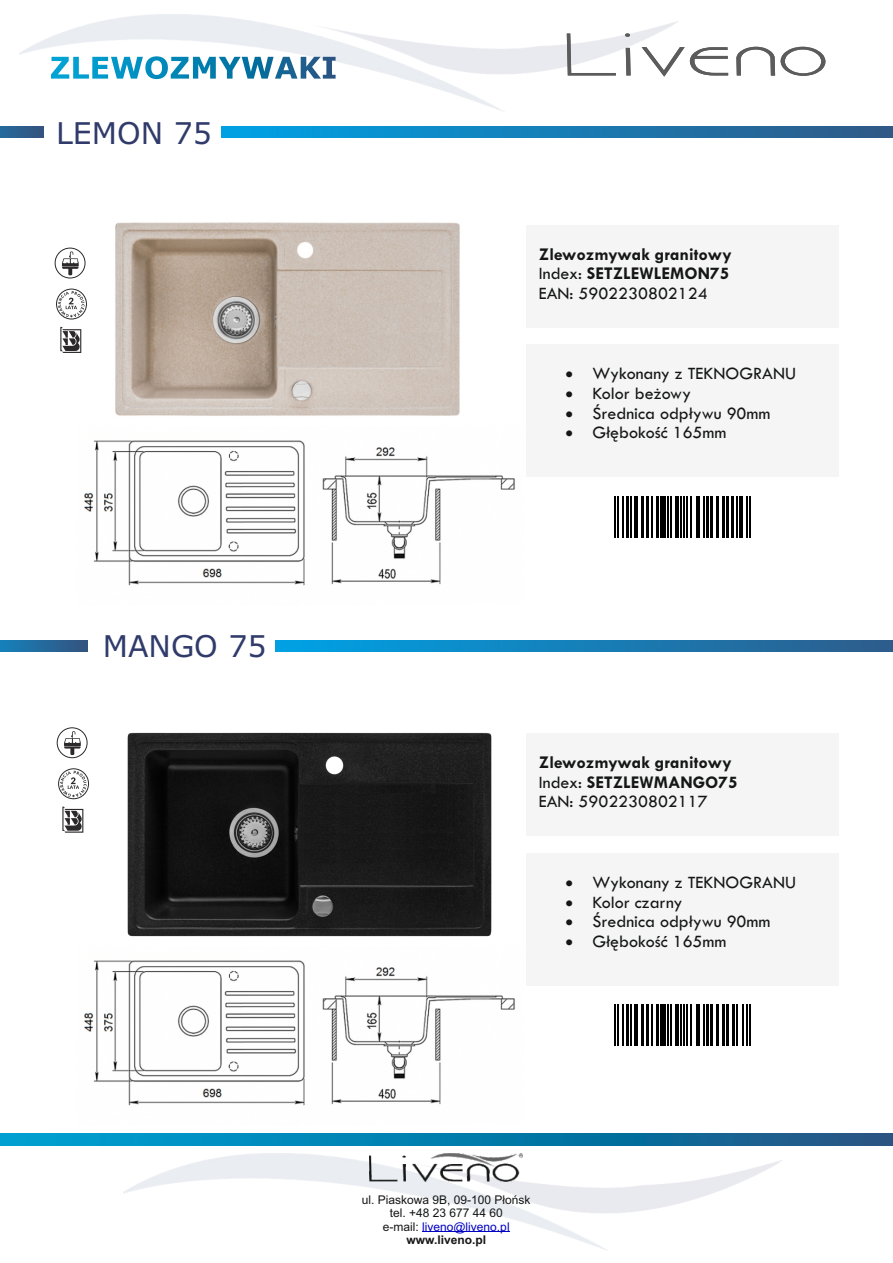
<style>
.page{position:relative;width:893px;height:1263px;background:#fff}
.page>*{position:absolute;margin:0;border:0;box-sizing:border-box;transform-origin:0 0}
.t1{font:30px "Verdana";color:#303b6b}
.t2{font:18px/19.6px "Tw Cen";color:#151616}
.t3{font:700 18px/19.6px "Tw Cen";color:#151616}
.t4{font:12px/13.4px "Arial";color:#151616;text-align:center}
.t5{font:700 12px "Arial";color:#151616}
.s1{font-weight:400}
.s2{font-weight:700}
.s3{color:#0000c4}
</style>
<div class="page">
<img style="left:124px;top:1153px;width:658px;height:97px">
<hr style="left:422px;top:1232px;width:88px;height:1px;background:#0000c4">
<img style="left:370px;top:1154px;width:153px;height:27px">
<svg style="left:567px;top:33px;width:258px;height:44px"></svg>
<svg style="left:0;top:1134px;width:893px;height:11px;background:#077cab"></svg>
<svg style="left:50px;top:55px;width:286px;height:24px"></svg>
<img style="left:127px;top:732px;width:365px;height:205px">
<img style="left:115px;top:222px;width:345px;height:194px">
<svg style="left:0;top:640px;width:87px;height:12px"></svg>
<svg style="left:276px;top:640px;width:617px;height:12px;background:#157fb8"></svg>
<svg style="left:222px;top:127px;width:671px;height:11px;background:#177db6"></svg>
<div style="left:58px;top:768px;width:31px;height:31px;border:1px solid #2b2929;border-radius:50%"></div>
<svg style="left:62px;top:807px;width:21px;height:26px"></svg>
<svg style="left:60px;top:771px;width:27px;height:26px"></svg>
<svg style="left:64px;top:731px;width:17px;height:24px"></svg>
<div style="left:57px;top:727px;width:30px;height:31px;border:1px solid #2b2929;border-radius:50%"></div>
<div style="left:56px;top:289px;width:31px;height:30px;border:1px solid #2b2929;border-radius:50%"></div>
<svg style="left:60px;top:327px;width:21px;height:26px"></svg>
<svg style="left:58px;top:291px;width:26px;height:27px"></svg>
<svg style="left:62px;top:251px;width:17px;height:24px"></svg>
<div style="left:55px;top:248px;width:30px;height:30px;border:1px solid #2b2929;border-radius:50%"></div>
<svg style="left:0;top:127px;width:44px;height:11px"></svg>
<img style="left:84px;top:440px;width:431px;height:146px">
<img style="left:84px;top:960px;width:431px;height:146px">
<div style="left:526px;top:345px;width:313px;height:132px;background:#f5f5f6"></div>
<div style="left:526px;top:225px;width:313px;height:102px;background:#f5f5f6"></div>
<svg style="left:614px;top:496px;width:137px;height:42px"></svg>
<hr style="left:614px;top:496px;width:1px;height:41px;background:#000">
<hr style="left:617px;top:496px;width:1px;height:41px;background:#000">
<hr style="left:623px;top:496px;width:1px;height:41px;background:#000">
<hr style="left:626px;top:496px;width:2px;height:41px;background:#000">
<hr style="left:630px;top:496px;width:1px;height:41px;background:#000">
<hr style="left:634px;top:496px;width:4px;height:41px;background:#000">
<hr style="left:642px;top:496px;width:2px;height:41px;background:#000">
<hr style="left:646px;top:496px;width:2px;height:41px;background:#000">
<hr style="left:652px;top:496px;width:1px;height:41px;background:#000">
<hr style="left:656px;top:496px;width:2px;height:41px;background:#000">
<div style="left:660px;top:496px;width:6px;height:41px;background:#000"></div>
<hr style="left:667px;top:496px;width:2px;height:41px;background:#000">
<hr style="left:670px;top:496px;width:1px;height:41px;background:#000">
<hr style="left:675px;top:496px;width:4px;height:41px;background:#000">
<hr style="left:680px;top:496px;width:1px;height:41px;background:#000">
<hr style="left:683px;top:496px;width:1px;height:41px;background:#000">
<hr style="left:686px;top:496px;width:1px;height:41px;background:#000">
<hr style="left:690px;top:496px;width:2px;height:41px;background:#000">
<hr style="left:696px;top:496px;width:4px;height:41px;background:#000">
<hr style="left:703px;top:496px;width:1px;height:41px;background:#000">
<hr style="left:706px;top:496px;width:3px;height:41px;background:#000">
<hr style="left:711px;top:496px;width:2px;height:41px;background:#000">
<hr style="left:716px;top:496px;width:3px;height:41px;background:#000">
<hr style="left:722px;top:496px;width:3px;height:41px;background:#000">
<hr style="left:726px;top:496px;width:3px;height:41px;background:#000">
<hr style="left:731px;top:496px;width:2px;height:41px;background:#000">
<hr style="left:737px;top:496px;width:1px;height:41px;background:#000">
<hr style="left:739px;top:496px;width:4px;height:41px;background:#000">
<hr style="left:747px;top:496px;width:1px;height:41px;background:#000">
<hr style="left:750px;top:496px;width:1px;height:41px;background:#000">
<div style="left:526px;top:853px;width:313px;height:132px;background:#f5f5f6"></div>
<div style="left:526px;top:734px;width:313px;height:102px;background:#f5f5f6"></div>
<svg style="left:614px;top:1004px;width:137px;height:42px"></svg>
<hr style="left:614px;top:1004px;width:1px;height:41px;background:#000">
<hr style="left:617px;top:1004px;width:1px;height:41px;background:#000">
<hr style="left:623px;top:1004px;width:1px;height:41px;background:#000">
<hr style="left:626px;top:1004px;width:2px;height:41px;background:#000">
<hr style="left:630px;top:1004px;width:1px;height:41px;background:#000">
<hr style="left:634px;top:1004px;width:4px;height:41px;background:#000">
<hr style="left:642px;top:1004px;width:2px;height:41px;background:#000">
<hr style="left:646px;top:1004px;width:2px;height:41px;background:#000">
<hr style="left:652px;top:1004px;width:1px;height:41px;background:#000">
<hr style="left:656px;top:1004px;width:2px;height:41px;background:#000">
<div style="left:660px;top:1004px;width:6px;height:41px;background:#000"></div>
<hr style="left:667px;top:1004px;width:2px;height:41px;background:#000">
<hr style="left:670px;top:1004px;width:1px;height:41px;background:#000">
<hr style="left:675px;top:1004px;width:4px;height:41px;background:#000">
<hr style="left:680px;top:1004px;width:1px;height:41px;background:#000">
<hr style="left:683px;top:1004px;width:1px;height:41px;background:#000">
<hr style="left:686px;top:1004px;width:1px;height:41px;background:#000">
<hr style="left:690px;top:1004px;width:2px;height:41px;background:#000">
<hr style="left:696px;top:1004px;width:4px;height:41px;background:#000">
<hr style="left:703px;top:1004px;width:1px;height:41px;background:#000">
<hr style="left:706px;top:1004px;width:3px;height:41px;background:#000">
<hr style="left:711px;top:1004px;width:2px;height:41px;background:#000">
<hr style="left:716px;top:1004px;width:3px;height:41px;background:#000">
<hr style="left:722px;top:1004px;width:3px;height:41px;background:#000">
<hr style="left:726px;top:1004px;width:3px;height:41px;background:#000">
<hr style="left:732px;top:1004px;width:3px;height:41px;background:#000">
<hr style="left:737px;top:1004px;width:1px;height:41px;background:#000">
<hr style="left:742px;top:1004px;width:1px;height:41px;background:#000">
<hr style="left:747px;top:1004px;width:1px;height:41px;background:#000">
<hr style="left:750px;top:1004px;width:1px;height:41px;background:#000">
<h1 class="t1" style="left:56px;top:121px;width:157px">LEMON 75</h1>
<h1 class="t1" style="left:103px;top:634px;width:165px">MANGO 75</h1>
<p class="t3" style="left:539px;top:245px;width:194px">Zlewozmywak granitowy<br><span class="s1">Index:</span> SETZLEWLEMON75<br><span class="s1">EAN: 5902230802124</span></p>
<p class="t2" style="left:565px;top:365px;width:232px">• Wykonany z TEKNOGRANU</p>
<p class="t2" style="left:565px;top:385px;width:127px">• Kolor beżowy</p>
<p class="t2" style="left:565px;top:404px;width:207px">• Średnica odpływu 90mm</p>
<p class="t2" style="left:565px;top:424px;width:163px">• Głębokość 165mm</p>
<p class="t3" style="left:539px;top:754px;width:194px">Zlewozmywak granitowy</p>
<p class="t2" style="left:539px;top:773px;width:200px">Index: <span class="s2">SETZLEWMANGO75<br></span>EAN: 5902230802117</p>
<p class="t2" style="left:565px;top:873px;width:232px">• Wykonany z TEKNOGRANU</p>
<p class="t2" style="left:565px;top:893px;width:118px">• Kolor czarny</p>
<p class="t2" style="left:565px;top:913px;width:207px">• Średnica odpływu 90mm</p>
<p class="t2" style="left:565px;top:932px;width:163px">• Głębokość 165mm</p>
<p class="t4" style="left:362px;top:1194px;width:170px">ul. Piaskowa 9B, 09-100 Płońsk tel. +48 23 677 44 60<br>e-mail: <span class="s3">liveno@liveno.pl</span></p>
<p class="t5" style="left:406px;top:1235px;width:81px">www.liveno.pl</p>
</div>
